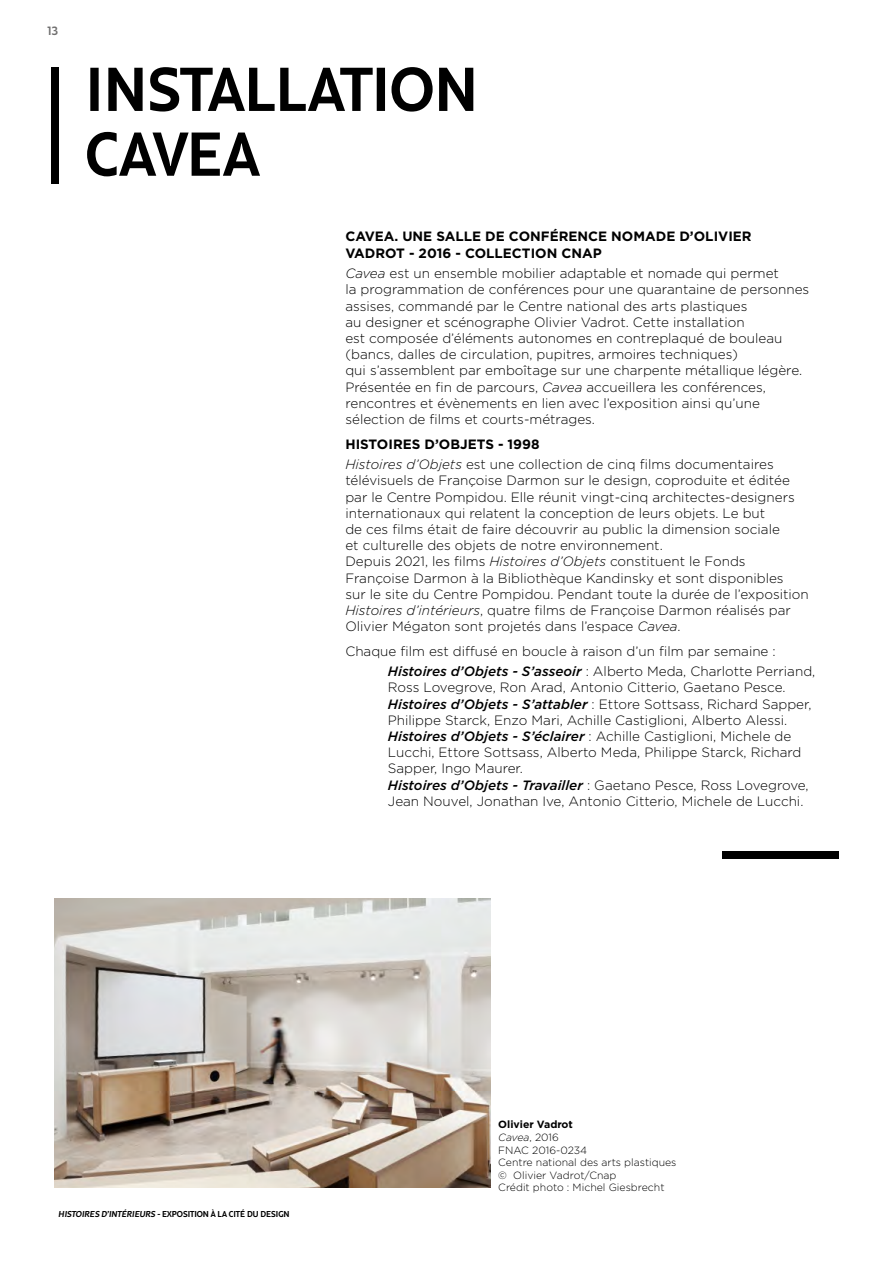
<style>
.page{position:relative;width:893px;height:1263px;background:#fff}
.page>*{position:absolute;margin:0;border:0;box-sizing:border-box;transform-origin:0 0}
.t1{font:54px "June Expt Variable Active";color:#000}
.t2{font:300 13.5px/16.2px "Gotham";color:#000}
.t3{font:700 13.5px "Gotham";color:#000}
.t4{font:300 10.5px "Gotham";color:#000}
.t5{font:700 10.5px "Gotham";color:#000}
.t6{font:italic 300 10.5px "Gotham";letter-spacing:-.01em;color:#000}
.t7{font:10.5px "June Expt Variable Active";color:#706f6f}
.t8{font:7.5px "June Expt Variable Active";color:#000}
.s1{font-style:italic}
.s2{font-weight:500;font-style:italic}
.s3{font-style:normal}
</style>
<div class="page">
<div style="left:52px;top:67px;width:7px;height:116px;background:#000"></div>
<img style="left:54px;top:899px;width:437px;height:289px">
<div style="left:723px;top:852px;width:116px;height:7px;background:#000"></div>
<p class="t7" style="left:47px;top:24px;width:12px">13</p>
<p class="t1" style="left:85px;top:53px;width:394px">INSTALLATION</p>
<p class="t1" style="left:85px;top:118px;width:175px">CAVEA</p>
<p class="t3" style="left:345px;top:228px;width:408px">CAVEA. UNE SALLE DE CONFÉRENCE NOMADE D’OLIVIER</p>
<p class="t3" style="left:345px;top:244px;width:258px">VADROT - 2016 - COLLECTION CNAP</p>
<p class="t2" style="left:345px;top:265px;width:435px"><span class="s1">Cavea</span> est un ensemble mobilier adaptable et nomade qui permet</p>
<p class="t2" style="left:345px;top:281px;width:465px">la programmation de conférences pour une quarantaine de personnes assises, commandé par le Centre national des arts plastiques<br>au designer et scénographe Olivier Vadrot. Cette installation<br>est composée d’éléments autonomes en contreplaqué de bouleau</p>
<p class="t2" style="left:345px;top:346px;width:458px">(bancs, dalles de circulation, pupitres, armoires techniques)<br>qui s’assemblent par emboîtage sur une charpente métallique légère.</p>
<p class="t2" style="left:345px;top:378px;width:422px">Présentée en fin de parcours, <span class="s1">Cavea</span> accueillera les conférences, rencontres et évènements en lien avec l’exposition ainsi qu’une sélection de films et courts-métrages.</p>
<p class="t3" style="left:345px;top:435px;width:196px">HISTOIRES D’OBJETS - 1998</p>
<p class="t2" style="left:345px;top:456px;width:451px"><span class="s1">Histoires d’Objets</span> est une collection de cinq films documentaires télévisuels de Françoise Darmon sur le design, coproduite et éditée par le Centre Pompidou. Elle réunit vingt-cinq architectes-designers internationaux qui relatent la conception de leurs objets. Le but<br>de ces films était de faire découvrir au public la dimension sociale et culturelle des objets de notre environnement.</p>
<p class="t2" style="left:345px;top:553px;width:402px">Depuis 2021, les films <span class="s1">Histoires d’Objets</span> constituent le Fonds</p>
<p class="t2" style="left:345px;top:569px;width:440px">Françoise Darmon à la Bibliothèque Kandinsky et sont disponibles</p>
<p class="t2" style="left:345px;top:585px;width:465px">sur le site du Centre Pompidou. Pendant toute la durée de l’exposition<br><span class="s1">Histoires d’intérieurs</span>, quatre films de Françoise Darmon réalisés par<br>Olivier Mégaton sont projetés dans l’espace <span class="s1">Cavea</span>.</p>
<p class="t2" style="left:345px;top:643px;width:432px">Chaque film est diffusé en boucle à raison d’un film par semaine :</p>
<p class="t2" style="left:388px;top:663px;width:429px"><span class="s2">Histoires d’Objets - S’asseoir</span> : Alberto Meda, Charlotte Perriand,<br>Ross Lovegrove, Ron Arad, Antonio Citterio, Gaetano Pesce.</p>
<p class="t2" style="left:388px;top:695px;width:425px"><span class="s2">Histoires d’Objets - S’attabler</span> : Ettore Sottsass, Richard Sapper,<br>Philippe Starck, Enzo Mari, Achille Castiglioni, Alberto Alessi.</p>
<p class="t2" style="left:388px;top:728px;width:415px"><span class="s2">Histoires d’Objets - S’éclairer</span> : Achille Castiglioni, Michele de<br>Lucchi, Ettore Sottsass, Alberto Meda, Philippe Starck, Richard<br>Sapper, Ingo Maurer.</p>
<p class="t2" style="left:388px;top:776px;width:422px"><span class="s2">Histoires d’Objets - Travailler</span> : Gaetano Pesce, Ross Lovegrove,<br>Jean Nouvel, Jonathan Ive, Antonio Citterio, Michele de Lucchi.</p>
<p class="t5" style="left:498px;top:1117px;width:76px">Olivier Vadrot</p>
<p class="t6" style="left:498px;top:1130px;width:62px">Cavea<span class="s3">, 2016</span></p>
<p class="t4" style="left:498px;top:1143px;width:91px">FNAC 2016-0234</p>
<p class="t4" style="left:498px;top:1156px;width:180px">Centre national des arts plastiques</p>
<p class="t4" style="left:498px;top:1168px;width:120px">© Olivier Vadrot/Cnap</p>
<p class="t4" style="left:498px;top:1181px;width:168px">Crédit photo : Michel Giesbrecht</p>
<p class="t8" style="left:58px;top:1209px;width:233px">HISTOIRES D’INTÉRIEURS - EXPOSITION À LA CITÉ DU DESIGN</p>
</div>
